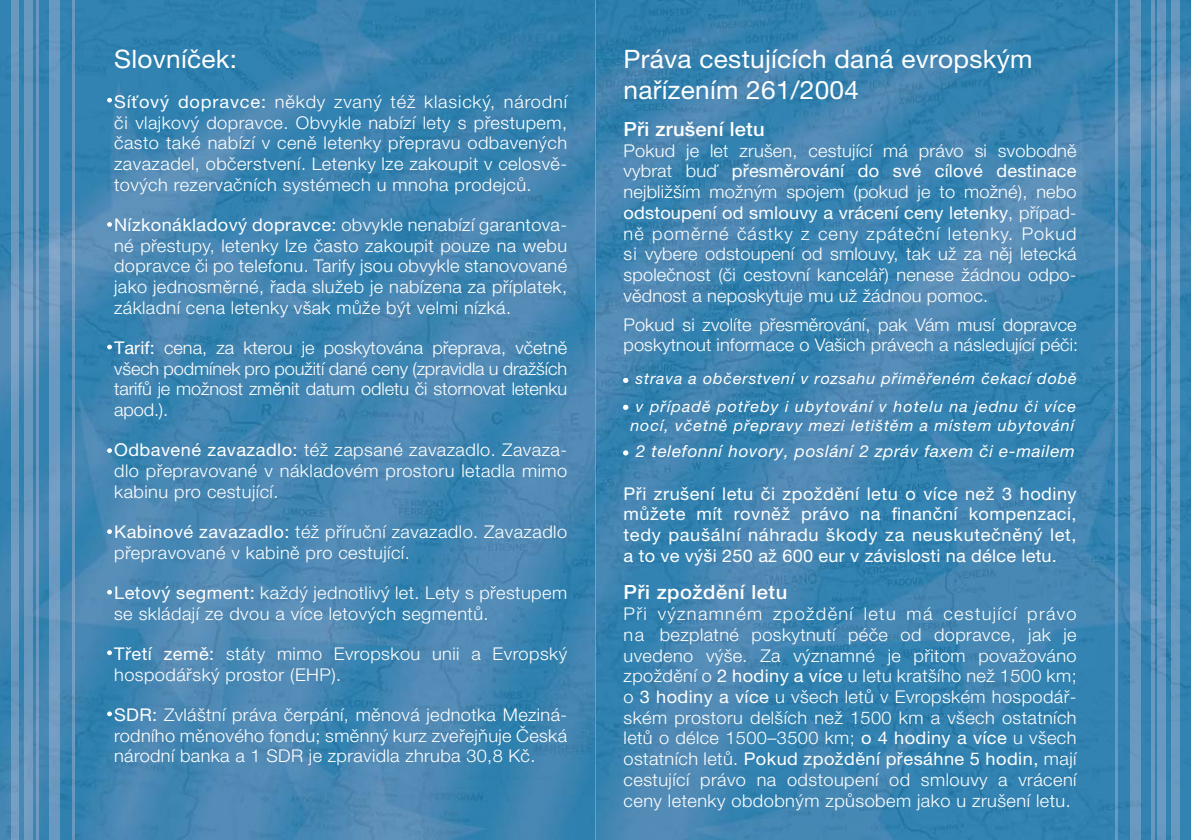
<style>
.page{position:relative;width:1191px;height:840px;background:#fff}
.page>*{position:absolute;margin:0;border:0;box-sizing:border-box;transform-origin:0 0}
.t1{font:25.4px/31.2px "Helvetica Neue LT Pro";letter-spacing:.01em;color:#fff}
.t2{font:500 19.6px "Helvetica Neue LT Pro";letter-spacing:.025em;color:#fff}
.t3{font:300 17.6px/20.6px "Helvetica Neue LT Pro";letter-spacing:.025em;color:#fff;text-align:justify}
.t4{font:17.6px/20.6px "Helvetica Neue LT Pro";letter-spacing:.01em;color:#fff;text-align:justify}
.t5{font:300 17.6px/19.6px "Helvetica Neue LT Pro";letter-spacing:.005em;color:#fff}
.t6{font:italic 16.6px "Helvetica Neue LT Pro";letter-spacing:.04em;color:#fff}
.t7{font:italic 15.6px/27.8px "Helvetica Neue LT Pro";letter-spacing:.055em;color:#fff}
.s1{font-weight:400}
</style>
<div class="page">
<img style="left:0;top:0;width:1190px;height:839px">
<img style="left:50px;top:0;width:9px;height:839px">
<img style="left:24px;top:0;width:8px;height:839px">
<img style="left:36px;top:0;width:2px;height:839px">
<img style="left:73px;top:0;width:2px;height:839px">
<img style="left:11px;top:0;width:7px;height:839px">
<svg style="left:107px;top:98px;width:5px;height:4px"></svg>
<svg style="left:107px;top:222px;width:5px;height:5px"></svg>
<svg style="left:107px;top:344px;width:5px;height:5px"></svg>
<svg style="left:107px;top:448px;width:5px;height:4px"></svg>
<svg style="left:107px;top:529px;width:5px;height:4px"></svg>
<svg style="left:107px;top:589px;width:5px;height:5px"></svg>
<svg style="left:107px;top:650px;width:5px;height:4px"></svg>
<svg style="left:107px;top:711px;width:5px;height:4px"></svg>
<img style="left:1130px;top:0;width:10px;height:839px">
<img style="left:1157px;top:0;width:8px;height:839px">
<img style="left:1152px;top:0;width:2px;height:839px">
<img style="left:1115px;top:0;width:2px;height:839px">
<img style="left:1171px;top:0;width:8px;height:839px">
<svg style="left:623px;top:377px;width:5px;height:6px"></svg>
<svg style="left:623px;top:404px;width:5px;height:5px"></svg>
<svg style="left:623px;top:450px;width:5px;height:5px"></svg>
<h1 class="t1" style="left:114px;top:45px;width:124px">Slovníček:</h1>
<p class="t3" style="left:114px;top:93px;width:454px"><span class="s1">Síťový dopravce:</span> někdy zvaný též klasický, národní či vlajkový dopravce. Obvykle nabízí lety s přestupem, často také nabízí v ceně letenky přepravu odbavených zavazadel, občerstvení. Letenky lze zakoupit v celosvě&shy;tových rezervačních systémech u mnoha prodejců.</p>
<p class="t3" style="left:114px;top:216px;width:454px"><span class="s1">Nízkonákladový dopravce:</span> obvykle nenabízí garantova&shy;né přestupy, letenky lze často zakoupit pouze na webu dopravce či po telefonu. Tarify jsou obvykle stanovované jako jednosměrné, řada služeb je nabízena za příplatek, základní cena letenky však může být velmi nízká.</p>
<p class="t3" style="left:114px;top:339px;width:454px"><span class="s1">Tarif:</span> cena, za kterou je poskytována přeprava, včetně všech podmínek pro použití dané ceny (zpravidla u dražších tarifů je možnost změnit datum odletu či stornovat letenku apod.).</p>
<p class="t3" style="left:114px;top:441px;width:454px"><span class="s1">Odbavené zavazadlo:</span> též zapsané zavazadlo. Zavaza&shy;dlo přepravované v nákladovém prostoru letadla mimo kabinu pro cestující.</p>
<p class="t3" style="left:114px;top:523px;width:454px"><span class="s1">Kabinové zavazadlo:</span> též příruční zavazadlo. Zavazadlo přepravované v kabině pro cestující.</p>
<p class="t3" style="left:114px;top:584px;width:454px"><span class="s1">Letový segment:</span> každý jednotlivý let. Lety s přestupem se skládají ze dvou a více letových segmentů.</p>
<p class="t3" style="left:114px;top:644px;width:454px"><span class="s1">Třetí země:</span> státy mimo Evropskou unii a Evropský hospodářský prostor (EHP).</p>
<p class="t3" style="left:114px;top:705px;width:454px"><span class="s1">SDR:</span> Zvláštní práva čerpání, měnová jednotka Meziná&shy;rodního měnového fondu; směnný kurz zveřejňuje Česká národní banka a 1 SDR je zpravidla zhruba 30,8 Kč.</p>
<h1 class="t1" style="left:623px;top:46px;width:410px">Práva cestujících daná evropským nařízením 261/2004</h1>
<p class="t2" style="left:623px;top:118px;width:143px">Při zrušení letu</p>
<p class="t3" style="left:623px;top:142px;width:454px">Pokud je let zrušen, cestující má právo si svobodně vybrat buď <span class="s1">přesměrování do své cílové destinace </span>nejbližším možným spojem (pokud je to možné), nebo <span class="s1">odstoupení od smlouvy a vrácení ceny letenky</span>, případ&shy;ně poměrné částky z ceny zpáteční letenky. Pokud si vybere odstoupení od smlouvy, tak už za něj letecká společnost (či cestovní kancelář) nenese žádnou odpo&shy;vědnost a neposkytuje mu už žádnou pomoc.</p>
<p class="t5" style="left:623px;top:317px;width:456px">Pokud si zvolíte přesměrování, pak Vám musí dopravce poskytnout informace o Vašich právech a následující péči:</p>
<p class="t7" style="left:635px;top:364px;width:443px">strava a občerstvení v rozsahu přiměřeném čekací době v případě potřeby i ubytování v hotelu na jednu či více</p>
<p class="t7" style="left:630px;top:411px;width:445px">nocí, včetně přepravy mezi letištěm a místem ubytování</p>
<p class="t6" style="left:636px;top:441px;width:440px">2 telefonní hovory, poslání 2 zpráv faxem či e-mailem</p>
<p class="t4" style="left:623px;top:484px;width:454px">Při zrušení letu či zpoždění letu o více než 3 hodiny můžete mít rovněž právo na finanční kompenzaci, tedy paušální náhradu škody za neuskutečněný let, a to ve výši 250 až 600 eur v závislosti na délce letu.</p>
<p class="t2" style="left:623px;top:581px;width:165px">Při zpoždění letu</p>
<p class="t3" style="left:623px;top:605px;width:454px">Při významném zpoždění letu má cestující právo na bezplatné poskytnutí péče od dopravce, jak je uvedeno výše. Za významné je přitom považováno zpoždění o <span class="s1">2 hodiny a více</span> u letu kratšího než 1500 km; o <span class="s1">3 hodiny a více</span> u všech letů v Evropském hospodář&shy;ském prostoru delších než 1500 km a všech ostatních letů o délce 1500–3500 km; <span class="s1">o 4 hodiny a více</span> u všech ostatních letů. <span class="s1">Pokud zpoždění přesáhne 5 hodin,</span> mají cestující právo na odstoupení od smlouvy a vrácení ceny letenky obdobným způsobem jako u zrušení letu.</p>
</div>
